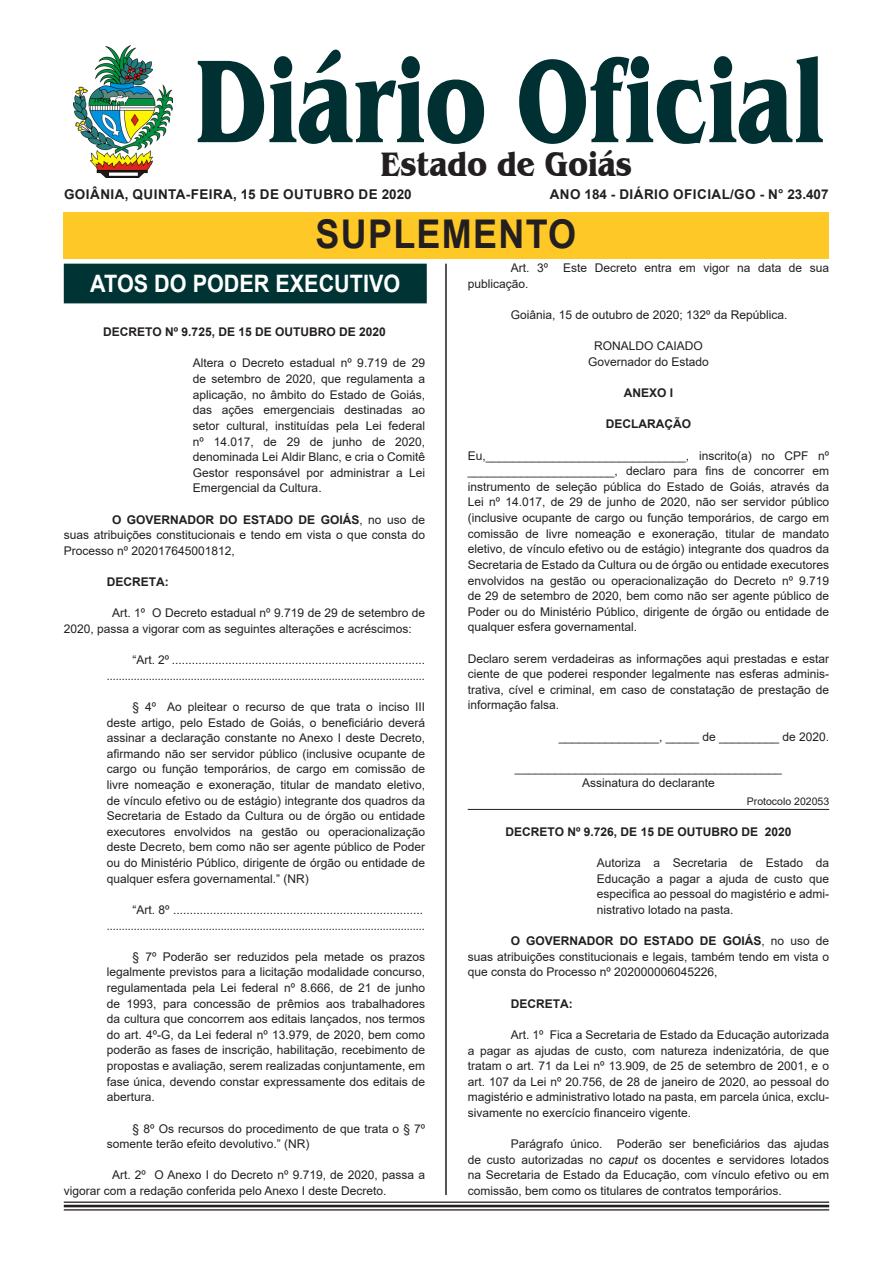
<style>
.page{position:relative;width:893px;height:1263px;background:#fff}
.page>*{position:absolute;margin:0;border:0;box-sizing:border-box;transform-origin:0 0}
.t1{font:700 121.8px "Benguiat IT Cby BT";color:#003031;scale:.76 1}
.t2{font:700 39.6px "Arial";letter-spacing:.035em;color:#231f20;scale:.91 1}
.t3{font:700 34.8px "Benguiat IT Cby BT";color:#231f20;scale:.86 1}
.EstiloCorpo_101{font:700 24px "Arial";color:#fff;scale:.9 1}
.t4{font:700 13.5px "Arial";letter-spacing:.035em;color:#231f20}
.t5{font:12px/15.6px "Arial";color:#231f20;text-align:justify}
.t6{font:12px "Times New Roman";color:#231f20}
.t7{font:700 12px "Arial";color:#231f20}
.protocolo{font:10.5px "Arial";color:#231f20}
.s1{font-weight:700}
.s2{font-style:italic}
</style>
<div class="page">
<hr style="left:445px;top:264px;width:2px;height:931px;background:#231f20">
<hr style="left:64px;top:1201px;width:765px;height:2px;background:#231f20">
<hr style="left:64px;top:1205px;width:765px;height:2px;background:#231f20">
<hr style="left:64px;top:1209px;width:765px;height:1px;background:#231f20">
<div style="left:63px;top:212px;width:766px;height:46px;background:#fec927"></div>
<img style="left:74px;top:45px;width:99px;height:133px">
<div style="left:65px;top:264px;width:361px;height:39px;background:#033"></div>
<hr style="left:64px;top:265px;width:1px;height:37px;background:#033">
<hr style="left:425px;top:265px;width:2px;height:37px;background:#033">
<hr style="left:64px;top:264px;width:120px;height:1px;background:#033">
<hr style="left:64px;top:302px;width:120px;height:1px;background:#033">
<hr style="left:468px;top:809px;width:361px;height:1px;background:#231f20">
<h1 class="t1" style="left:193px;top:25px;width:832px">Diário Oficial</h1>
<h3 class="t3" style="left:380px;top:143px;width:294px">Estado de Goiás</h3>
<p class="t4" style="left:64px;top:185px;width:349px">GOIÂNIA, QUINTA-FEIRA, 15 DE OUTUBRO DE 2020</p>
<p class="t4" style="left:550px;top:185px;width:280px">ANO 184 - DIÁRIO OFICIAL/GO - N° 23.407</p>
<h2 class="t2" style="left:316px;top:206px;width:288px">SUPLEMENTO</h2>
<p class="EstiloCorpo_101" style="left:90px;top:267px;width:346px">ATOS DO PODER EXECUTIVO</p>
<p class="t7" style="left:103px;top:324px;width:284px">DECRETO Nº 9.725, DE 15 DE OUTUBRO DE 2020</p>
<p class="t5" style="left:193px;top:355px;width:234px">Altera o Decreto estadual nº 9.719 de 29 de setembro de 2020, que regulamenta a aplicação, no âmbito do Estado de Goiás, das ações emergenciais destinadas ao setor cultural, instituídas pela Lei federal nº 14.017, de 29 de junho de 2020, denominada Lei Aldir Blanc, e cria o Comitê Gestor responsável por administrar a Lei Emergencial da Cultura.</p>
<p class="t5" style="left:64px;top:511px;width:363px;text-indent:48px"><span class="s1">O GOVERNADOR DO ESTADO DE GOIÁS</span>, no uso de suas atribuições constitucionais e tendo em vista o que consta do Processo nº 202017645001812,</p>
<p class="t7" style="left:107px;top:573px;width:63px">DECRETA:</p>
<p class="t5" style="left:64px;top:605px;width:363px;text-indent:48px">Art. 1º O Decreto estadual nº 9.719 de 29 de setembro de<br>2020, passa a vigorar com as seguintes alterações e acréscimos:</p>
<p class="t5" style="left:133px;top:652px;width:294px">“Art. 2º ............................................................................</p>
<p class="t6" style="left:107px;top:667px;width:319px">..........................................................................................................</p>
<p class="t5" style="left:107px;top:699px;width:320px;text-indent:26px">§ 4º Ao pleitear o recurso de que trata o inciso III deste artigo, pelo Estado de Goiás, o beneficiário deverá assinar a declaração constante no Anexo I deste Decreto, afirmando não ser servidor público (inclusive ocupante de cargo ou função temporários, de cargo em comissão de livre nomeação e exoneração, titular de mandato eletivo, de vínculo efetivo ou de estágio) integrante dos quadros da Secretaria de Estado da Cultura ou de órgão ou entidade executores envolvidos na gestão ou operacionalização deste Decreto, bem como não ser agente público de Poder ou do Ministério Público, dirigente de órgão ou entidade de qualquer esfera governamental.” (NR)</p>
<p class="t5" style="left:133px;top:902px;width:292px">“Art. 8º ...........................................................................</p>
<p class="t6" style="left:107px;top:917px;width:319px">..........................................................................................................</p>
<p class="t5" style="left:107px;top:949px;width:320px;text-indent:26px">§ 7º Poderão ser reduzidos pela metade os prazos legalmente previstos para a licitação modalidade concurso, regulamentada pela Lei federal nº 8.666, de 21 de junho de 1993, para concessão de prêmios aos trabalhadores da cultura que concorrem aos editais lançados, nos termos do art. 4º-G, da Lei federal nº 13.979, de 2020, bem como poderão as fases de inscrição, habilitação, recebimento de propostas e avaliação, serem realizadas conjuntamente, em fase única, devendo constar expressamente dos editais de abertura.</p>
<p class="t5" style="left:107px;top:1120px;width:320px;text-indent:26px">§ 8º Os recursos do procedimento de que trata o § 7º somente terão efeito devolutivo.” (NR)</p>
<p class="t5" style="left:64px;top:1167px;width:363px;text-indent:48px">Art. 2º O Anexo I do Decreto nº 9.719, de 2020, passa a vigorar com a redação conferida pelo Anexo I deste Decreto.</p>
<p class="t5" style="left:511px;top:260px;width:39px">Art. 3º</p>
<p class="t5" style="left:563px;top:260px;width:267px">Este Decreto entra em vigor na data de sua</p>
<p class="t5" style="left:468px;top:276px;width:62px">publicação.</p>
<p class="t5" style="left:511px;top:307px;width:278px">Goiânia, 15 de outubro de 2020; 132º da República.</p>
<p class="t5" style="left:594px;top:338px;width:110px">RONALDO CAIADO</p>
<p class="t5" style="left:588px;top:354px;width:122px">Governador do Estado</p>
<p class="t7" style="left:624px;top:385px;width:51px">ANEXO I</p>
<p class="t7" style="left:606px;top:416px;width:87px">DECLARAÇÃO</p>
<p class="t5" style="left:468px;top:448px;width:363px">Eu,______________________________, inscrito(a) no CPF nº ______________________, declaro para fins de concorrer em instrumento de seleção pública do Estado de Goiás, através da Lei nº 14.017, de 29 de junho de 2020, não ser servidor público (inclusive ocupante de cargo ou função temporários, de cargo em comissão de livre nomeação e exoneração, titular de mandato eletivo, de vínculo efetivo ou de estágio) integrante dos quadros da Secretaria de Estado da Cultura ou de órgão ou entidade executores envolvidos na gestão ou operacionalização do Decreto nº 9.719 de 29 de setembro de 2020, bem como não ser agente público de Poder ou do Ministério Público, dirigente de órgão ou entidade de qualquer esfera governamental.</p>
<p class="t5" style="left:468px;top:650px;width:363px">Declaro serem verdadeiras as informações aqui prestadas e estar ciente de que poderei responder legalmente nas esferas adminis&shy;trativa, cível e criminal, em caso de constatação de prestação de informação falsa.</p>
<p class="t5" style="left:559px;top:728px;width:272px">_______________, _____ de _________ de 2020.</p>
<p class="t5" style="left:515px;top:760px;width:268px">________________________________________</p>
<p class="t5" style="left:582px;top:775px;width:134px">Assinatura do declarante</p>
<p class="protocolo" style="left:747px;top:794px;width:84px">Protocolo 202053</p>
<p class="t7" style="left:506px;top:823px;width:287px">DECRETO Nº 9.726, DE 15 DE OUTUBRO DE 2020</p>
<p class="t5" style="left:597px;top:855px;width:234px">Autoriza a Secretaria de Estado da Educação a pagar a ajuda de custo que especifica ao pessoal do magistério e admi&shy;nistrativo lotado na pasta.</p>
<p class="t5" style="left:468px;top:933px;width:363px;text-indent:43px"><span class="s1">O GOVERNADOR DO ESTADO DE GOIÁS</span>, no uso de suas atribuições constitucionais e legais, também tendo em vista o que consta do Processo nº 202000006045226,</p>
<p class="t7" style="left:511px;top:995px;width:63px">DECRETA:</p>
<p class="t5" style="left:468px;top:1027px;width:363px;text-indent:43px">Art. 1º Fica a Secretaria de Estado da Educação autorizada a pagar as ajudas de custo, com natureza indenizatória, de que tratam o art. 71 da Lei nº 13.909, de 25 de setembro de 2001, e o art. 107 da Lei nº 20.756, de 28 de janeiro de 2020, ao pessoal do magistério e administrativo lotado na pasta, em parcela única, exclu&shy;sivamente no exercício financeiro vigente.</p>
<p class="t5" style="left:468px;top:1136px;width:363px;text-indent:43px">Parágrafo único. Poderão ser beneficiários das ajudas de custo autorizadas no <span class="s2">caput</span> os docentes e servidores lotados na Secretaria de Estado da Educação, com vínculo efetivo ou em comissão, bem como os titulares de contratos temporários.</p>
</div>
